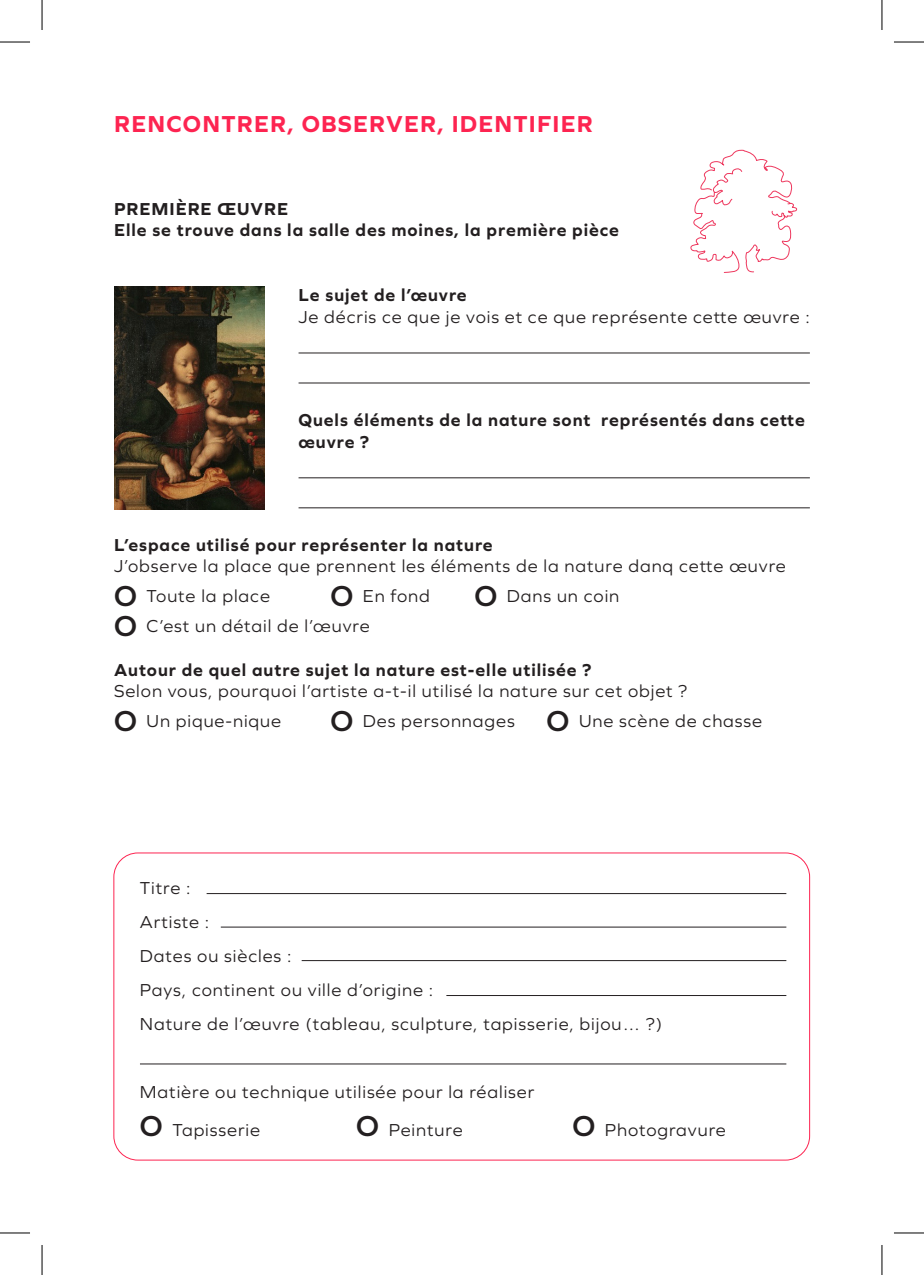
<style>
.page{position:relative;width:924px;height:1275px;background:#fff}
.page>*{position:absolute;margin:0;border:0;box-sizing:border-box;transform-origin:0 0}
.t1{font:700 24px "Graphie";letter-spacing:.05em;color:#fd2451}
.t2{font:18px "Graphie";letter-spacing:.05em;color:#231f20}
.t3{font:700 18px/21.6px "Graphie";letter-spacing:.05em;color:#231f20}
.s1{font-weight:600;font-size:30px}
</style>
<div class="page">
<hr style="left:298px;top:353px;width:511px;height:1px;background:#231f20">
<hr style="left:298px;top:383px;width:511px;height:1px;background:#231f20">
<hr style="left:298px;top:477px;width:511px;height:1px;background:#231f20">
<hr style="left:298px;top:507px;width:511px;height:1px;background:#231f20">
<img style="left:114px;top:286px;width:150px;height:223px">
<hr style="left:206px;top:893px;width:580px;height:1px;background:#231f20">
<hr style="left:221px;top:926px;width:565px;height:1px;background:#231f20">
<hr style="left:301px;top:960px;width:485px;height:1px;background:#231f20">
<hr style="left:446px;top:995px;width:340px;height:1px;background:#231f20">
<hr style="left:140px;top:1063px;width:646px;height:1px;background:#231f20">
<svg style="left:690px;top:149px;width:107px;height:124px"></svg>
<hr style="left:0;top:42px;width:30px;height:1px;background:#000">
<hr style="left:893px;top:42px;width:30px;height:1px;background:#000">
<hr style="left:0;top:1232px;width:30px;height:1px;background:#000">
<hr style="left:893px;top:1232px;width:30px;height:1px;background:#000">
<hr style="left:42px;top:0;width:1px;height:30px;background:#000">
<hr style="left:42px;top:1245px;width:1px;height:30px;background:#000">
<hr style="left:881px;top:0;width:1px;height:30px;background:#000">
<hr style="left:881px;top:1245px;width:1px;height:30px;background:#000">
<p class="t1" style="left:114px;top:110px;width:480px">RENCONTRER, OBSERVER, IDENTIFIER</p>
<p class="t3" style="left:114px;top:197px;width:175px">PREMIÈRE ŒUVRE</p>
<p class="t3" style="left:114px;top:219px;width:506px">Elle se trouve dans la salle des moines, la première pièce</p>
<p class="t3" style="left:298px;top:284px;width:170px">Le sujet de l’œuvre</p>
<p class="t2" style="left:298px;top:306px;width:512px">Je décris ce que je vois et ce que représente cette œuvre :</p>
<p class="t3" style="left:298px;top:409px;width:507px">Quels éléments de la nature sont représentés dans cette œuvre ?</p>
<p class="t3" style="left:114px;top:533px;width:380px">L’espace utilisé pour représenter la nature</p>
<p class="t2" style="left:114px;top:556px;width:673px">J’observe la place que prennent les éléments de la nature danq cette œuvre</p>
<p class="t2" style="left:114px;top:586px;width:157px"><span class="s1">O</span> Toute la place</p>
<p class="t2" style="left:330px;top:586px;width:101px"><span class="s1">O</span> En fond</p>
<p class="t2" style="left:474px;top:586px;width:146px"><span class="s1">O</span> Dans un coin</p>
<p class="t2" style="left:114px;top:616px;width:257px"><span class="s1">O</span> C’est un détail de l’œuvre</p>
<p class="t3" style="left:114px;top:658px;width:478px">Autour de quel autre sujet la nature est-elle utilisée ?</p>
<p class="t2" style="left:114px;top:680px;width:574px">Selon vous, pourquoi l’artiste a-t-il utilisé la nature sur cet objet ?</p>
<p class="t2" style="left:114px;top:710px;width:168px"><span class="s1">O</span> Un pique-nique</p>
<p class="t2" style="left:330px;top:710px;width:433px"><span class="s1">O</span> Des personnages <span class="s1">O</span> Une scène de chasse</p>
<p class="t2" style="left:140px;top:877px;width:52px">Titre :</p>
<p class="t2" style="left:140px;top:911px;width:71px">Artiste :</p>
<p class="t2" style="left:140px;top:945px;width:153px">Dates ou siècles :</p>
<p class="t2" style="left:140px;top:979px;width:294px">Pays, continent ou ville d’origine :</p>
<p class="t2" style="left:140px;top:1013px;width:523px">Nature de l’œuvre (tableau, sculpture, tapisserie, bijou… ?)</p>
<p class="t2" style="left:140px;top:1081px;width:395px">Matière ou technique utilisée pour la réaliser</p>
<p class="t2" style="left:140px;top:1119px;width:121px"><span class="s1">O</span> Tapisserie</p>
<p class="t2" style="left:356px;top:1119px;width:108px"><span class="s1">O</span> Peinture</p>
<p class="t2" style="left:572px;top:1119px;width:155px"><span class="s1">O</span> Photogravure</p>
</div>
